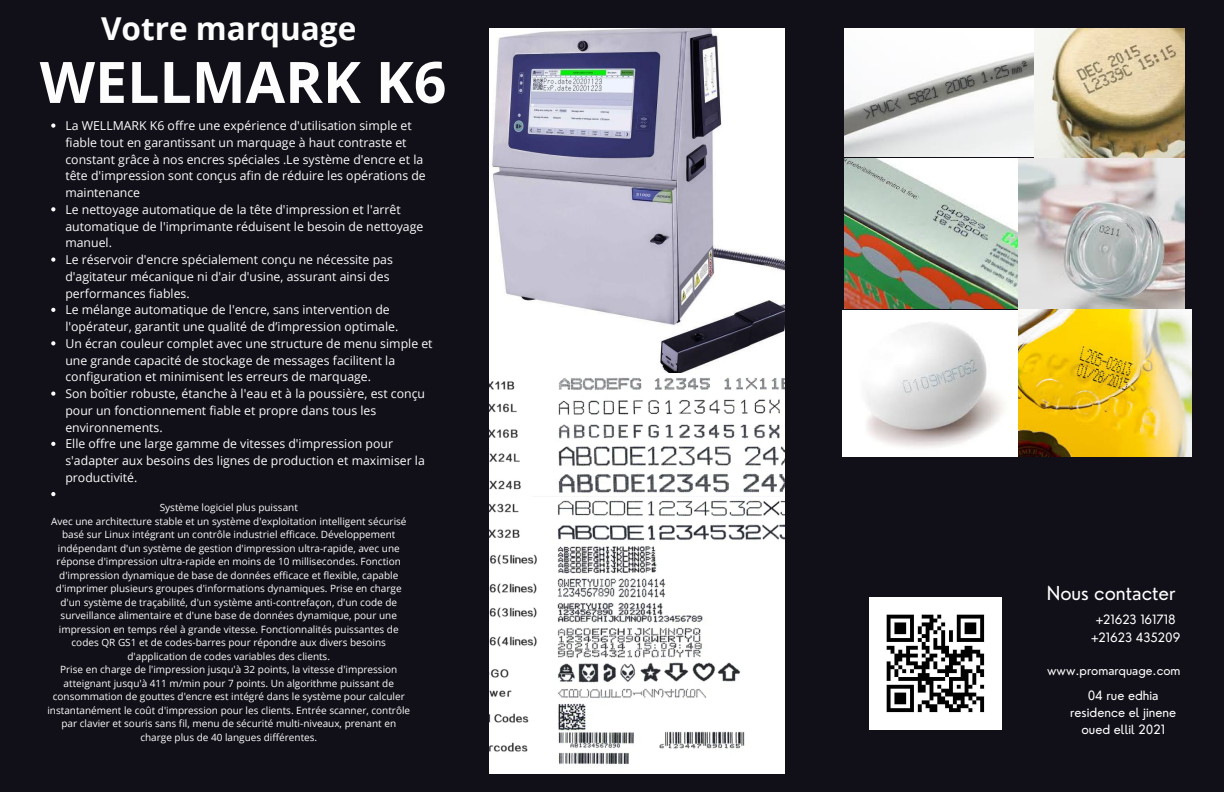
<style>
.page{position:relative;width:1224px;height:792px;background:#111018}
.page>*{position:absolute;margin:0;border:0;box-sizing:border-box;transform-origin:0 0}
.t1{font:700 57.3px "Open Sans";color:#fdfdfd}
.t2{font:700 31.6px "Open Sans";color:#fdfdfd}
.t3{font:18.7px "Nourd";color:#fff}
.t4{font:12.5px/17.3px "Nourd";color:#fff;text-align:center}
.t5{font:12.3px/16.8px "Open Sans";color:#fdfdfd}
.t6{font:12px "Nourd";color:#fff}
.t7{font:10px/13.5px "Open Sans";color:#fdfdfd;text-align:center}
</style>
<div class="page">
<img style="left:490px;top:28px;width:294px;height:746px">
<img style="left:870px;top:598px;width:131px;height:131px">
<img style="left:845px;top:28px;width:189px;height:128px">
<img style="left:1034px;top:28px;width:151px;height:130px">
<img style="left:845px;top:158px;width:339px;height:151px">
<img style="left:842px;top:311px;width:177px;height:145px">
<img style="left:1019px;top:309px;width:172px;height:147px">
<svg style="left:51px;top:123px;width:4px;height:5px"></svg>
<svg style="left:51px;top:207px;width:4px;height:4px"></svg>
<svg style="left:51px;top:257px;width:4px;height:5px"></svg>
<svg style="left:51px;top:308px;width:4px;height:4px"></svg>
<svg style="left:51px;top:341px;width:4px;height:4px"></svg>
<svg style="left:51px;top:392px;width:4px;height:4px"></svg>
<svg style="left:51px;top:442px;width:4px;height:4px"></svg>
<svg style="left:51px;top:492px;width:4px;height:4px"></svg>
<p class="t2" style="left:101px;top:6px;width:257px">Votre marquage</p>
<p class="t1" style="left:40px;top:42px;width:408px">WELLMARK K6</p>
<p class="t5" style="left:65px;top:117px;width:362px">La WELLMARK K6 offre une expérience d'utilisation simple et fiable tout en garantissant un marquage à haut contraste et constant grâce à nos encres spéciales .Le système d'encre et la tête d'impression sont conçus afin de réduire les opérations de maintenance</p>
<p class="t5" style="left:65px;top:201px;width:359px">Le nettoyage automatique de la tête d'impression et l'arrêt automatique de l'imprimante réduisent le besoin de nettoyage manuel.</p>
<p class="t5" style="left:65px;top:251px;width:329px">Le réservoir d'encre spécialement conçu ne nécessite pas d'agitateur mécanique ni d'air d'usine, assurant ainsi des performances fiables.</p>
<p class="t5" style="left:65px;top:301px;width:334px">Le mélange automatique de l'encre, sans intervention de l'opérateur, garantit une qualité de d’impression optimale.</p>
<p class="t5" style="left:65px;top:335px;width:369px">Un écran couleur complet avec une structure de menu simple et une grande capacité de stockage de messages facilitent la configuration et minimisent les erreurs de marquage.</p>
<p class="t5" style="left:65px;top:385px;width:361px">Son boîtier robuste, étanche à l'eau et à la poussière, est conçu pour un fonctionnement fiable et propre dans tous les environnements.</p>
<p class="t5" style="left:65px;top:435px;width:361px">Elle offre une large gamme de vitesses d'impression pour s'adapter aux besoins des lignes de production et maximiser la productivité.</p>
<p class="t7" style="left:160px;top:500px;width:140px">Système logiciel plus puissant</p>
<p class="t7" style="left:51px;top:514px;width:357px">Avec une architecture stable et un système d'exploitation intelligent sécurisé basé sur Linux intégrant un contrôle industriel efficace. Développement indépendant d'un système de gestion d'impression ultra-rapide, avec une réponse d'impression ultra-rapide en moins de 10 millisecondes. Fonction d'impression dynamique de base de données efficace et flexible, capable d'imprimer plusieurs groupes d'informations dynamiques. Prise en charge d'un système de traçabilité, d'un système anti-contrefaçon, d'un code de surveillance alimentaire et d'une base de données dynamique, pour une impression en temps réel à grande vitesse. Fonctionnalités puissantes de codes QR GS1 et de codes-barres pour répondre aux divers besoins d'application de codes variables des clients.</p>
<p class="t7" style="left:47px;top:662px;width:364px">Prise en charge de l'impression jusqu'à 32 points, la vitesse d'impression atteignant jusqu'à 411 m/min pour 7 points. Un algorithme puissant de consommation de gouttes d'encre est intégré dans le système pour calculer instantanément le coût d'impression pour les clients. Entrée scanner, contrôle par clavier et souris sans fil, menu de sécurité multi-niveaux, prenant en charge plus de 40 langues différentes.</p>
<h4 class="t3" style="left:1047px;top:582px;width:130px">Nous contacter</h4>
<h4 class="t4" style="left:1091px;top:611px;width:91px">+21623 161718 +21623 435209</h4>
<h4 class="t6" style="left:1047px;top:663px;width:135px">www.promarquage.com</h4>
<h3 class="t4" style="left:1070px;top:686px;width:108px">04 rue edhia residence el jinene oued ellil 2021</h3>
</div>
